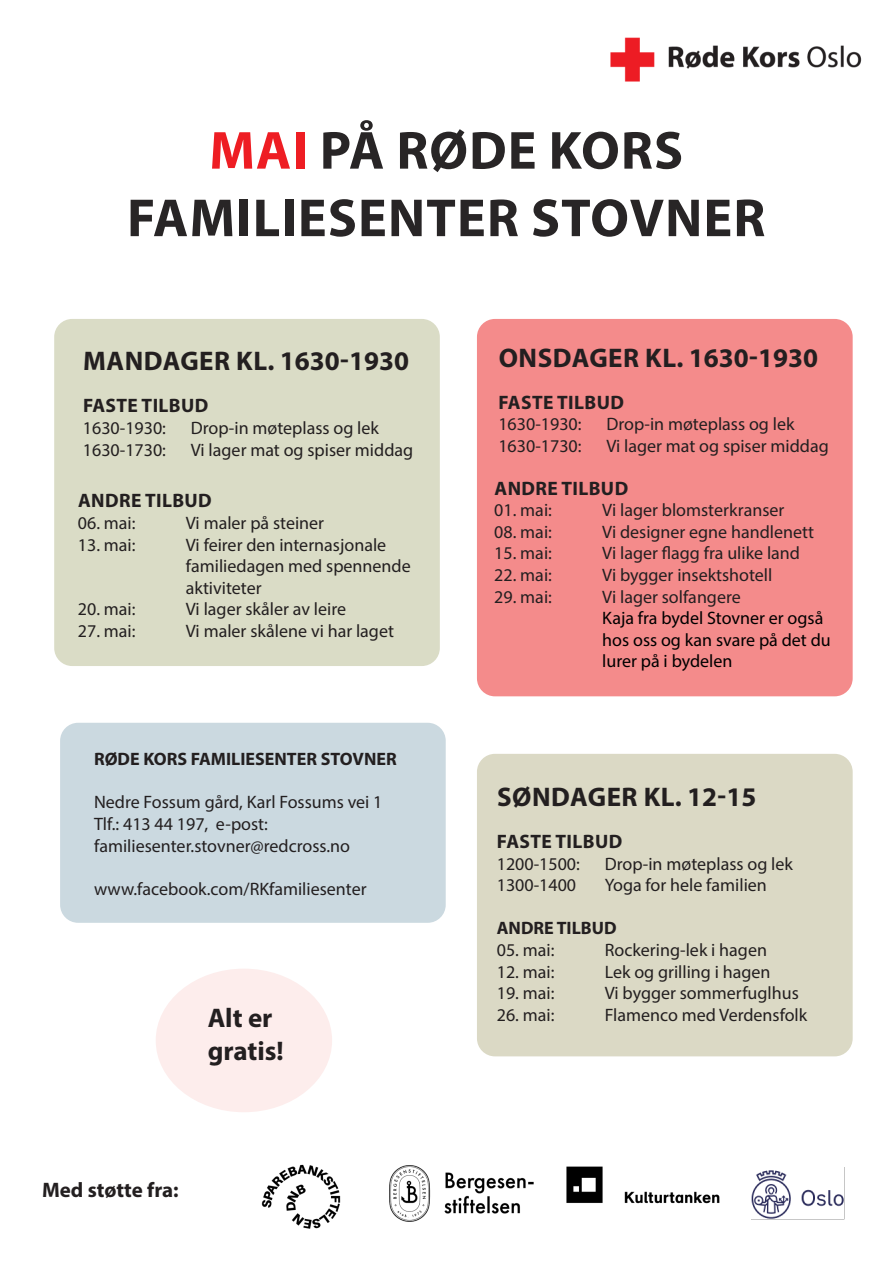
<style>
.page{position:relative;width:893px;height:1263px;background:#fff}
.page>*{position:absolute;margin:0;border:0;box-sizing:border-box;transform-origin:0 0}
.Subheading{font:700 54px "Myriad Pro";letter-spacing:.02em;color:#282526}
.Undertekst_Heading_O{font:700 27px "Myriad Pro";letter-spacing:.005em;color:#231f20}
.Ingress{font:700 27px/32.4px "Myriad Pro";color:#231f20}
.Ingress-2{font:700 21px "Myriad Pro";color:#231f20}
.Undertekst_Heading_O-2{font:700 19.5px "Myriad Pro";letter-spacing:.02em;color:#231f20}
.Brødtekst{font:700 19.5px "Myriad Pro";letter-spacing:.02em;color:#231f20}
.Undertekst_Heading_O-3{font:18px/21.6px "Myriad Pro";color:#231f20}
.Brødtekst-2{font:18px/21.6px "Myriad Pro";color:#231f20}
.Undertekst_Heading_O-4{font:18px/21.6px "Myriad Pro";color:#000}
.Brødtekst-3{font:700 18px "Myriad Pro";color:#231f20}
.s1{color:#ee1d23}
.s2{color:#231f20}
</style>
<div class="page">
<div style="left:54px;top:319px;width:386px;height:347px;background:#dadcc6;border-radius:18px"></div>
<div style="left:477px;top:319px;width:376px;height:377px;background:#f48b8b;border-radius:18px"></div>
<div style="left:477px;top:754px;width:376px;height:302px;background:#dbd9c5;border-radius:18px"></div>
<img style="left:610px;top:37px;width:252px;height:45px">
<img style="left:566px;top:1166px;width:154px;height:38px">
<img style="left:752px;top:1170px;width:92px;height:49px">
<img style="left:389px;top:1165px;width:145px;height:57px">
<img style="left:261px;top:1164px;width:80px;height:65px">
<div style="left:156px;top:969px;width:176px;height:143px;background:#fdedec;border-radius:50%"></div>
<div style="left:60px;top:723px;width:386px;height:200px;background:#cbd9e0;border-radius:18px"></div>
<p class="Subheading" style="left:209px;top:115px;width:475px"><span class="s1">MAI</span> PÅ RØDE KORS</p>
<p class="Subheading" style="left:127px;top:183px;width:640px">FAMILIESENTER STOVNER</p>
<p class="Undertekst_Heading_O" style="left:83px;top:344px;width:327px">MANDAGER KL. 1630-1930</p>
<p class="Undertekst_Heading_O-2" style="left:83px;top:393px;width:127px">FASTE TILBUD</p>
<p class="Undertekst_Heading_O-3" style="left:83px;top:417px;width:85px">1630-1930:</p>
<p class="Undertekst_Heading_O-3" style="left:191px;top:417px;width:190px">Drop-in møteplass og lek</p>
<p class="Undertekst_Heading_O-3" style="left:83px;top:438px;width:85px">1630-1730:</p>
<p class="Undertekst_Heading_O-3" style="left:191px;top:438px;width:224px">Vi lager mat og spiser middag</p>
<p class="Undertekst_Heading_O-2" style="left:78px;top:488px;width:135px">ANDRE TILBUD</p>
<p class="Undertekst_Heading_O-3" style="left:78px;top:512px;width:59px">06. mai:</p>
<p class="Undertekst_Heading_O-3" style="left:186px;top:512px;width:140px">Vi maler på steiner</p>
<p class="Undertekst_Heading_O-3" style="left:78px;top:533px;width:59px">13. mai:</p>
<p class="Undertekst_Heading_O-3" style="left:186px;top:533px;width:226px">Vi feirer den internasjonale familiedagen med spennende aktiviteter</p>
<p class="Undertekst_Heading_O-3" style="left:78px;top:598px;width:59px">20. mai:</p>
<p class="Undertekst_Heading_O-3" style="left:186px;top:598px;width:162px">Vi lager skåler av leire</p>
<p class="Undertekst_Heading_O-3" style="left:78px;top:620px;width:59px">27. mai:</p>
<p class="Undertekst_Heading_O-3" style="left:186px;top:620px;width:210px">Vi maler skålene vi har laget</p>
<p class="Brødtekst-3" style="left:94px;top:747px;width:304px">RØDE KORS FAMILIESENTER STOVNER</p>
<p class="Brødtekst-2" style="left:94px;top:791px;width:290px">Nedre Fossum gård, Karl Fossums vei 1</p>
<p class="Brødtekst-2" style="left:94px;top:813px;width:257px">Tlf.: 413 44 197, e-post: familiesenter.stovner@redcross.no</p>
<p class="Brødtekst-2" style="left:94px;top:878px;width:274px">www.facebook.com/RKfamiliesenter</p>
<p class="Ingress" style="left:208px;top:1001px;width:78px">Alt er gratis!</p>
<p class="Ingress-2" style="left:42px;top:1176px;width:138px">Med støtte fra:</p>
<p class="Undertekst_Heading_O" style="left:499px;top:340px;width:321px">ONSDAGER KL. 1630-1930</p>
<p class="Undertekst_Heading_O-2" style="left:499px;top:389px;width:127px">FASTE TILBUD</p>
<p class="Undertekst_Heading_O-3" style="left:498px;top:413px;width:85px">1630-1930:</p>
<p class="Undertekst_Heading_O-3" style="left:606px;top:413px;width:190px">Drop-in møteplass og lek</p>
<p class="Undertekst_Heading_O-3" style="left:498px;top:435px;width:85px">1630-1730:</p>
<p class="Undertekst_Heading_O-3" style="left:606px;top:435px;width:224px">Vi lager mat og spiser middag</p>
<p class="Undertekst_Heading_O-2" style="left:494px;top:475px;width:135px">ANDRE TILBUD</p>
<p class="Undertekst_Heading_O-3" style="left:494px;top:499px;width:59px">01. mai:</p>
<p class="Undertekst_Heading_O-3" style="left:602px;top:499px;width:184px">Vi lager blomsterkranser</p>
<p class="Undertekst_Heading_O-3" style="left:494px;top:521px;width:59px">08. mai:</p>
<p class="Undertekst_Heading_O-3" style="left:602px;top:521px;width:213px">Vi designer egne handlenett</p>
<p class="Undertekst_Heading_O-3" style="left:494px;top:542px;width:59px">15. mai:</p>
<p class="Undertekst_Heading_O-3" style="left:602px;top:542px;width:199px">Vi lager flagg fra ulike land</p>
<p class="Undertekst_Heading_O-3" style="left:494px;top:564px;width:59px">22. mai:</p>
<p class="Undertekst_Heading_O-3" style="left:602px;top:564px;width:172px">Vi bygger insektshotell</p>
<p class="Undertekst_Heading_O-3" style="left:494px;top:585px;width:59px">29. mai:</p>
<p class="Undertekst_Heading_O-4" style="left:602px;top:585px;width:230px"><span class="s2">Vi lager solfangere<br></span>Kaja fra bydel Stovner er også hos oss og kan svare på det du lurer på i bydelen</p>
<p class="Undertekst_Heading_O" style="left:497px;top:779px;width:261px">SØNDAGER KL. 12-15</p>
<p class="Brødtekst" style="left:497px;top:829px;width:127px">FASTE TILBUD</p>
<p class="Brødtekst-2" style="left:497px;top:852px;width:85px">1200-1500:</p>
<p class="Brødtekst-2" style="left:605px;top:852px;width:190px">Drop-in møteplass og lek</p>
<p class="Brødtekst-2" style="left:497px;top:874px;width:81px">1300-1400</p>
<p class="Brødtekst-2" style="left:605px;top:874px;width:164px">Yoga for hele familien</p>
<p class="Brødtekst-3" style="left:497px;top:916px;width:121px">ANDRE TILBUD</p>
<p class="Brødtekst-2" style="left:497px;top:939px;width:59px">05. mai:</p>
<p class="Brødtekst-2" style="left:605px;top:939px;width:164px">Rockering-lek i hagen</p>
<p class="Brødtekst-2" style="left:497px;top:960px;width:59px">12. mai:</p>
<p class="Brødtekst-2" style="left:605px;top:960px;width:167px">Lek og grilling i hagen</p>
<p class="Brødtekst-2" style="left:497px;top:982px;width:59px">19. mai:</p>
<p class="Brødtekst-2" style="left:605px;top:982px;width:196px">Vi bygger sommerfuglhus</p>
<p class="Brødtekst-2" style="left:497px;top:1003px;width:59px">26. mai:</p>
<p class="Brødtekst-2" style="left:605px;top:1003px;width:204px">Flamenco med Verdensfolk</p>
</div>
